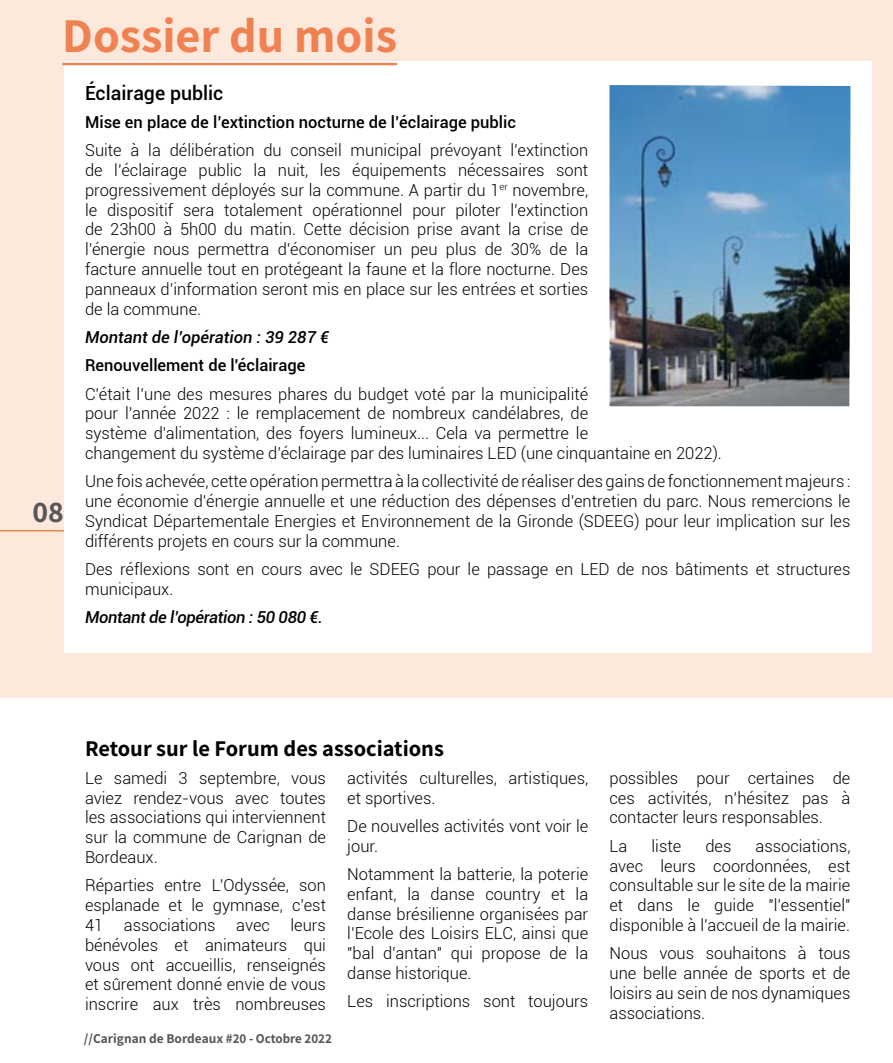
<style>
.page{position:relative;width:893px;height:1063px;background:#fff}
.page>*{position:absolute;margin:0;border:0;box-sizing:border-box;transform-origin:0 0}
.t1{font:700 48.6px "Assistant";color:#f08150}
.t2{font:700 30px "Assistant";color:#575756}
.t3{font:700 22.5px "Assistant";color:#000}
.t4{font:500 19.5px "Roboto";color:#000}
.t5{font:300 16.5px/19.8px "Roboto";color:#000;text-align:justify}
.t6{font:500 16.5px "Roboto";color:#000}
.t7{font:italic 500 16.5px "Roboto";letter-spacing:-.01em;color:#000}
.t8{font:700 13.5px "Assistant";color:#575756}
</style>
<div class="page">
<div style="left:0;top:0;width:893px;height:697px;background:#fde8dc"></div>
<div style="left:64px;top:62px;width:808px;height:591px;background:#fff"></div>
<hr style="left:0;top:530px;width:64px;height:1px;background:#f08150">
<hr style="left:62px;top:63px;width:335px;height:2px;background:#f08150">
<img style="left:609px;top:85px;width:241px;height:321px">
<h1 class="t1" style="left:62px;top:3px;width:336px">Dossier du mois</h1>
<h2 class="t2" style="left:32px;top:491px;width:33px">08</h2>
<p class="t4" style="left:85px;top:79px;width:140px">Éclairage public</p>
<p class="t6" style="left:85px;top:110px;width:432px">Mise en place de l’extinction nocturne de l’éclairage public</p>
<p class="t5" style="left:85px;top:140px;width:505px">Suite à la délibération du conseil municipal prévoyant l’extinction de l’éclairage public la nuit, les équipements nécessaires sont progressivement déployés sur la commune. A partir du 1<sup>er</sup> novembre, le dispositif sera totalement opérationnel pour piloter l’extinction de 23h00 à 5h00 du matin. Cette décision prise avant la crise de l’énergie nous permettra d’économiser un peu plus de 30% de la facture annuelle tout en protégeant la faune et la flore nocturne. Des panneaux d’information seront mis en place sur les entrées et sorties de la commune.</p>
<p class="t7" style="left:85px;top:325px;width:245px">Montant de l’opération : 39 287 €</p>
<p class="t6" style="left:85px;top:354px;width:222px">Renouvellement de l'éclairage</p>
<p class="t5" style="left:85px;top:383px;width:638px;text-align:left">C’était l’une des mesures phares du budget voté par la municipalité<br>pour l’année 2022 : le remplacement de nombreux candélabres, de<br>système d'alimentation, des foyers lumineux... Cela va permettre le<br>changement du système d’éclairage par des luminaires LED (une cinquantaine en 2022).</p>
<p class="t5" style="left:85px;top:471px;width:767px">Une fois achevée, cette opération permettra à la collectivité de réaliser des gains de fonctionnement majeurs : une économie d’énergie annuelle et une réduction des dépenses d’entretien du parc. Nous remercions le Syndicat Départementale Energies et Environnement de la Gironde (SDEEG) pour leur implication sur les différents projets en cours sur la commune.</p>
<p class="t5" style="left:85px;top:559px;width:767px">Des réflexions sont en cours avec le SDEEG pour le passage en LED de nos bâtiments et structures municipaux.</p>
<p class="t7" style="left:85px;top:606px;width:239px">Montant de l’opération : 50 080 €.</p>
<h3 class="t3" style="left:85px;top:733px;width:360px">Retour sur le Forum des associations</h3>
<p class="t5" style="left:85px;top:768px;width:242px">Le samedi 3 septembre, vous aviez rendez-vous avec toutes les associations qui interviennent sur la commune de Carignan de Bordeaux.</p>
<p class="t5" style="left:85px;top:875px;width:242px">Réparties entre L’Odyssée, son esplanade et le gymnase, c’est 41 associations avec leurs bénévoles et animateurs qui vous ont accueillis, renseignés et sûrement donné envie de vous inscrire aux très nombreuses</p>
<p class="t5" style="left:347px;top:768px;width:242px">activités culturelles, artistiques, et sportives.</p>
<p class="t5" style="left:347px;top:816px;width:242px">De nouvelles activités vont voir le jour.</p>
<p class="t5" style="left:347px;top:864px;width:242px">Notamment la batterie, la poterie enfant, la danse country et la danse brésilienne organisées par l’Ecole des Loisirs ELC, ainsi que "bal d’antan" qui propose de la danse historique.</p>
<p class="t5" style="left:347px;top:991px;width:242px">Les inscriptions sont toujours</p>
<p class="t8" style="left:84px;top:1029px;width:249px">//Carignan de Bordeaux #20 - Octobre 2022</p>
<p class="t5" style="left:609px;top:768px;width:242px">possibles pour certaines de ces activités, n’hésitez pas à contacter leurs responsables.</p>
<p class="t5" style="left:609px;top:835px;width:19px">La</p>
<p class="t5" style="left:651px;top:835px;width:31px">liste</p>
<p class="t5" style="left:705px;top:835px;width:28px">des</p>
<p class="t5" style="left:609px;top:835px;width:242px;text-indent:146px">associations, avec leurs coordonnées, est consultable sur le site de la mairie et dans le guide "l’essentiel" disponible à l’accueil de la mairie.</p>
<p class="t5" style="left:609px;top:943px;width:242px">Nous vous souhaitons à tous une belle année de sports et de loisirs au sein de nos dynamiques associations.</p>
</div>
